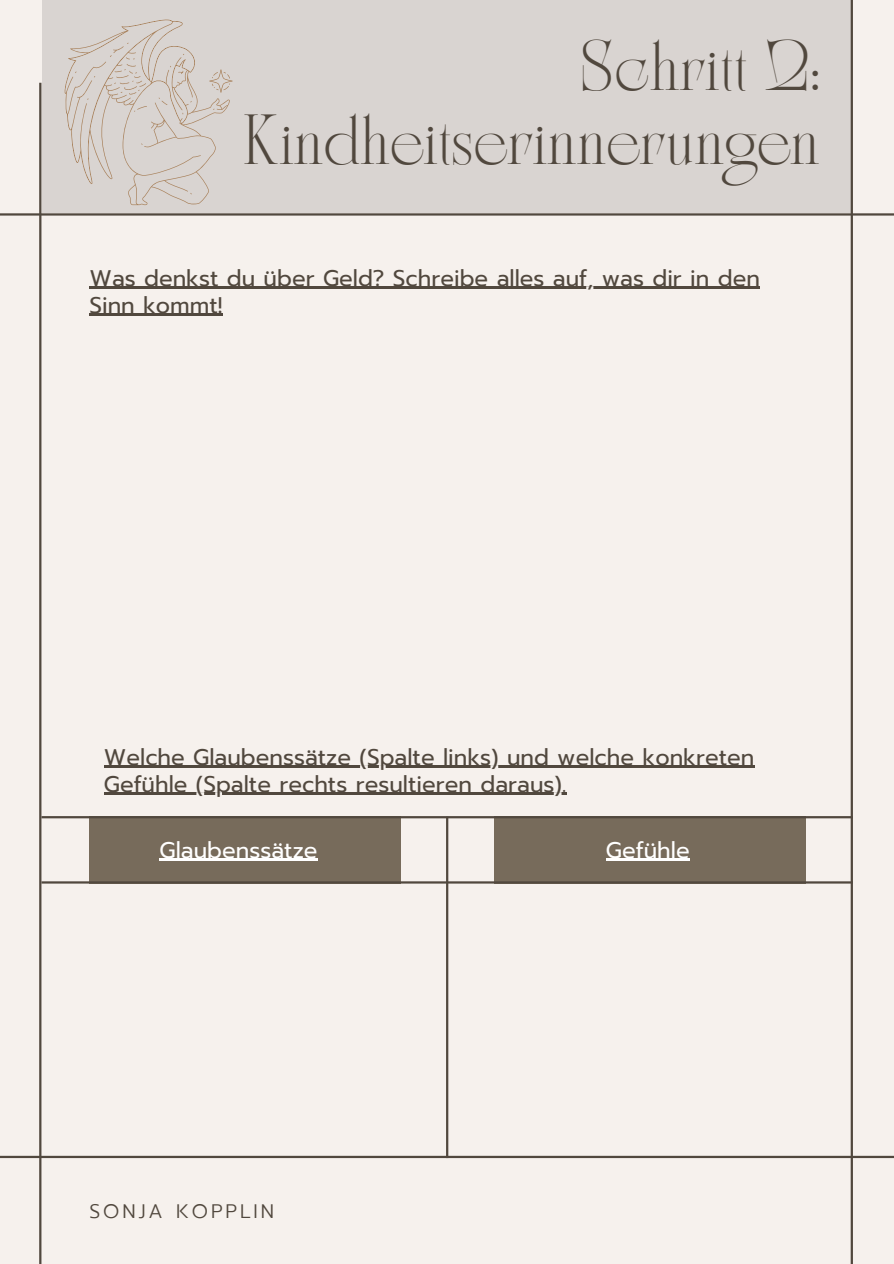
<style>
.page{position:relative;width:894px;height:1264px;background:#fff}
.page>*{position:absolute;margin:0;border:0;box-sizing:border-box;transform-origin:0 0}
.t1{font:49.5px/74.2px "TAN Nightingale";color:#51483e;text-align:right}
.t2{font:22.5px/27px "Prompt";color:#51483e}
.t3{font:22.5px "Prompt";color:#fff}
.t4{font:300 19.5px "Prompt";letter-spacing:.15em;color:#51483e}
</style>
<div class="page">
<div style="left:0;top:0;width:893px;height:1263px;background:#f6f1ed"></div>
<div style="left:43px;top:0;width:808px;height:213px;background:#d9d4d1"></div>
<hr style="left:39px;top:83px;width:2px;height:1180px;background:#51483e">
<hr style="left:850px;top:0;width:2px;height:1263px;background:#51483e">
<hr style="left:0;top:1155px;width:893px;height:3px;background:#51483e">
<hr style="left:0;top:213px;width:893px;height:2px;background:#51483e">
<div style="left:89px;top:816px;width:311px;height:67px;background:#776b5b"></div>
<div style="left:494px;top:816px;width:310px;height:67px;background:#776b5b"></div>
<hr style="left:446px;top:816px;width:2px;height:341px;background:#51483e">
<hr style="left:41px;top:816px;width:811px;height:2px;background:#51483e">
<hr style="left:41px;top:881px;width:811px;height:2px;background:#51483e">
<svg style="left:64px;top:19px;width:168px;height:186px"></svg>
<hr style="left:89px;top:287px;width:670px;height:2px;background:#51483e">
<hr style="left:89px;top:314px;width:133px;height:2px;background:#51483e">
<hr style="left:104px;top:765px;width:650px;height:3px;background:#51483e">
<hr style="left:104px;top:792px;width:462px;height:3px;background:#51483e">
<hr style="left:159px;top:858px;width:158px;height:3px;background:#fff">
<hr style="left:605px;top:858px;width:84px;height:3px;background:#fff">
<p class="t1" style="left:243px;top:38px;width:577px">Schritt 2:<br>Kindheitserinnerungen</p>
<p class="t2" style="left:89px;top:265px;width:671px">Was denkst du über Geld? Schreibe alles auf, was dir in den<br>Sinn kommt!</p>
<p class="t2" style="left:104px;top:743px;width:652px">Welche Glaubenssätze (Spalte links) und welche konkreten<br>Gefühle (Spalte rechts resultieren daraus).</p>
<p class="t3" style="left:159px;top:833px;width:159px">Glaubenssätze</p>
<p class="t3" style="left:605px;top:833px;width:85px">Gefühle</p>
<p class="t4" style="left:89px;top:1196px;width:186px">SONJA KOPPLIN</p>
</div>
